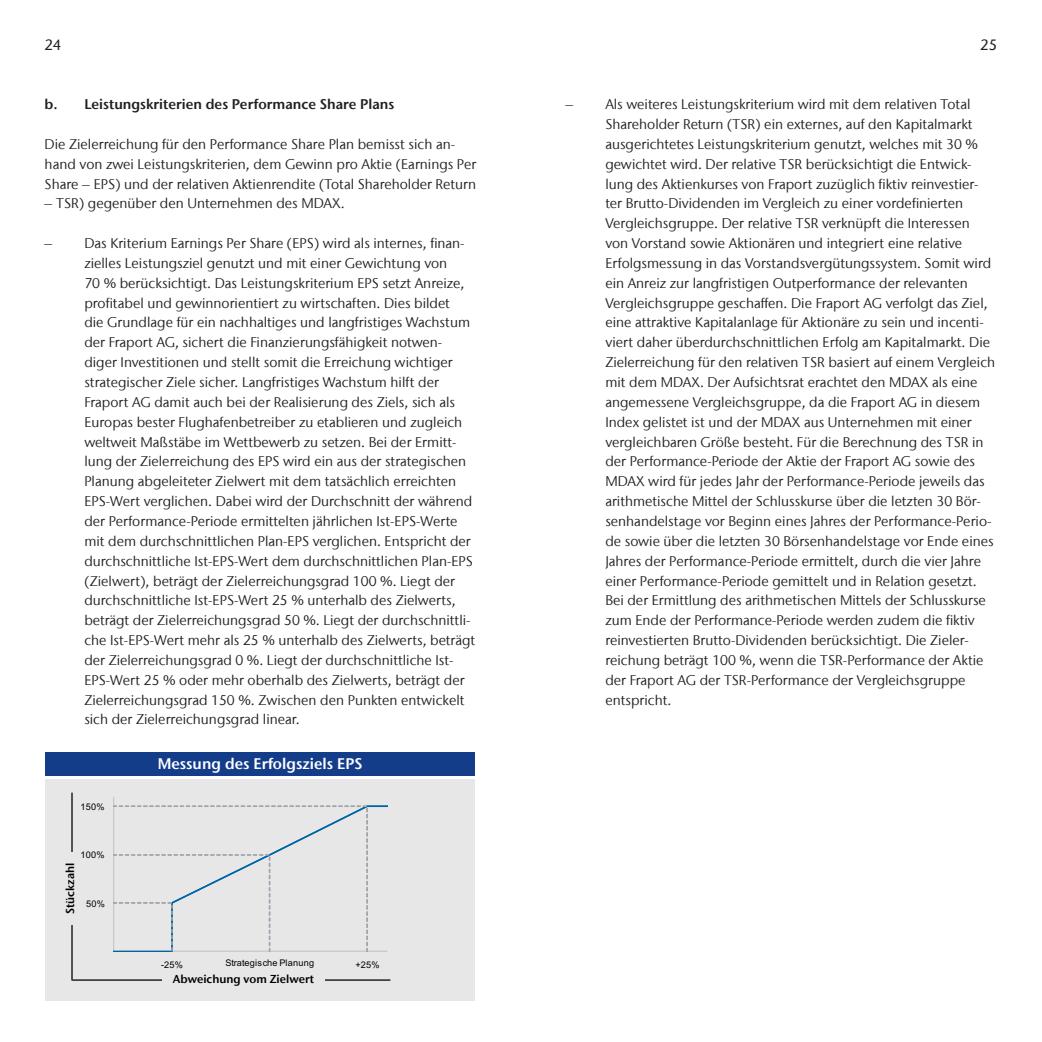
<style>
.page{position:relative;width:1042px;height:1042px;background:#fff}
.page>*{position:absolute;margin:0;border:0;box-sizing:border-box;transform-origin:0 0}
.t1{font:600 15.22px "Stone Sans Fraport II";color:#fff}
.t2{font:500 14.88px "Stone Sans Fraport II";color:#231f20}
.t3{font:14px/19.8px "Stone Sans Fraport II";color:#231f20}
.t4{font:600 14px "Stone Sans Fraport II";color:#231f20}
.t5{font:600 11.55px "Stone Sans Fraport II";color:#000}
.t6{font:9.1px "Arial";letter-spacing:.025em;color:#000}
</style>
<div class="page">
<div style="left:46px;top:779px;width:429px;height:222px;background:#e7e7e7"></div>
<hr style="left:71px;top:792px;width:2px;height:188px;background:#000">
<hr style="left:72px;top:979px;width:318px;height:1px;background:#000">
<div style="left:162px;top:972px;width:163px;height:16px;background:#e7e7e7"></div>
<div style="left:60px;top:852px;width:22px;height:72px;background:#e7e7e7"></div>
<div style="left:46px;top:752px;width:429px;height:23px;background:#133c89"></div>
<hr style="left:113px;top:797px;width:1px;height:154px;background:#bfbfbf">
<hr style="left:114px;top:951px;width:273px;height:1px;background:#bfbfbf">
<hr style="left:113px;top:951px;width:59px;height:1px;background:#0065a4">
<svg style="left:113px;top:805px;width:275px;height:146px"></svg>
<p class="t2" style="left:45px;top:35px;width:18px">24</p>
<p class="t2" style="left:980px;top:35px;width:19px">25</p>
<p class="t4" style="left:45px;top:95px;width:351px">b. Leistungskriterien des Performance Share Plans</p>
<p class="t3" style="left:45px;top:134px;width:433px">Die Zielerreichung für den Performance Share Plan bemisst sich an&shy;hand von zwei Leistungskriterien, dem Gewinn pro Aktie (Earnings Per<br>Share – EPS) und der relativen Aktienrendite (Total Shareholder Return</p>
<p class="t3" style="left:45px;top:193px;width:302px">– TSR) gegenüber den Unternehmen des MDAX.</p>
<p class="t3" style="left:84px;top:233px;width:392px;text-indent:-40px">– Das Kriterium Earnings Per Share (EPS) wird als internes, finan&shy;zielles Leistungsziel genutzt und mit einer Gewichtung von<br>70 % berücksichtigt. Das Leistungskriterium EPS setzt Anreize, profitabel und gewinnorientiert zu wirtschaften. Dies bildet<br>die Grundlage für ein nachhaltiges und langfristiges Wachstum der Fraport AG, sichert die Finanzierungsfähigkeit notwen&shy;diger Investitionen und stellt somit die Erreichung wichtiger strategischer Ziele sicher. Langfristiges Wachstum hilft der Fraport AG damit auch bei der Realisierung des Ziels, sich als Europas bester Flughafenbetreiber zu etablieren und zugleich weltweit Maßstäbe im Wettbewerb zu setzen. Bei der Ermitt&shy;lung der Zielerreichung des EPS wird ein aus der strategischen Planung abgeleiteter Zielwert mit dem tatsächlich erreichten EPS-Wert verglichen. Dabei wird der Durchschnitt der während der Performance-Periode ermittelten jährlichen Ist-EPS-Werte mit dem durchschnittlichen Plan-EPS verglichen. Entspricht der durchschnittliche Ist-EPS-Wert dem durchschnittlichen Plan-EPS (Zielwert), beträgt der Zielerreichungsgrad 100 %. Liegt der durchschnittliche Ist-EPS-Wert 25 % unterhalb des Zielwerts, beträgt der Zielerreichungsgrad 50 %. Liegt der durchschnittli&shy;che Ist-EPS-Wert mehr als 25 % unterhalb des Zielwerts, beträgt der Zielerreichungsgrad 0 %. Liegt der durchschnittliche Ist-EPS-Wert 25 % oder mehr oberhalb des Zielwerts, beträgt der Zielerreichungsgrad 150 %. Zwischen den Punkten entwickelt sich der Zielerreichungsgrad linear.</p>
<p class="t6" style="left:80px;top:800px;width:26px">150%</p>
<p class="t6" style="left:80px;top:849px;width:26px">100%</p>
<p class="t5" style="left:63px;top:914px;width:52px;rotate:-90deg">Stückzahl</p>
<p class="t6" style="left:86px;top:897px;width:20px">50%</p>
<p class="t1" style="left:158px;top:753px;width:206px">Messung des Erfolgsziels EPS</p>
<p class="t6" style="left:161px;top:958px;width:23px">-25%</p>
<p class="t6" style="left:225px;top:956px;width:90px">Strategische Planung</p>
<p class="t5" style="left:173px;top:972px;width:143px">Abweichung vom Zielwert</p>
<p class="t6" style="left:355px;top:958px;width:26px">+25%</p>
<p class="t3" style="left:605px;top:94px;width:391px;text-indent:-40px">– Als weiteres Leistungskriterium wird mit dem relativen Total Shareholder Return (TSR) ein externes, auf den Kapitalmarkt ausgerichtetes Leistungskriterium genutzt, welches mit 30 % gewichtet wird. Der relative TSR berücksichtigt die Entwick&shy;lung des Aktienkurses von Fraport zuzüglich fiktiv reinvestier&shy;ter Brutto-Dividenden im Vergleich zu einer vordefinierten Vergleichsgruppe. Der relative TSR verknüpft die Interessen von Vorstand sowie Aktionären und integriert eine relative Erfolgsmessung in das Vorstandsvergütungssystem. Somit wird ein Anreiz zur langfristigen Outperformance der relevanten Vergleichsgruppe geschaffen. Die Fraport AG verfolgt das Ziel, eine attraktive Kapitalanlage für Aktionäre zu sein und incenti&shy;viert daher überdurchschnittlichen Erfolg am Kapitalmarkt. Die Zielerreichung für den relativen TSR basiert auf einem Vergleich mit dem MDAX. Der Aufsichtsrat erachtet den MDAX als eine angemessene Vergleichsgruppe, da die Fraport AG in diesem Index gelistet ist und der MDAX aus Unternehmen mit einer vergleichbaren Größe besteht. Für die Berechnung des TSR in der Performance-Periode der Aktie der Fraport AG sowie des MDAX wird für jedes Jahr der Performance-Periode jeweils das arithmetische Mittel der Schlusskurse über die letzten 30 Bör&shy;senhandelstage vor Beginn eines Jahres der Performance-Perio&shy;de sowie über die letzten 30 Börsenhandelstage vor Ende eines Jahres der Performance-Periode ermittelt, durch die vier Jahre einer Performance-Periode gemittelt und in Relation gesetzt.<br>Bei der Ermittlung des arithmetischen Mittels der Schlusskurse zum Ende der Performance-Periode werden zudem die fiktiv reinvestierten Brutto-Dividenden berücksichtigt. Die Zieler&shy;reichung beträgt 100 %, wenn die TSR-Performance der Aktie der Fraport AG der TSR-Performance der Vergleichsgruppe entspricht.</p>
</div>
